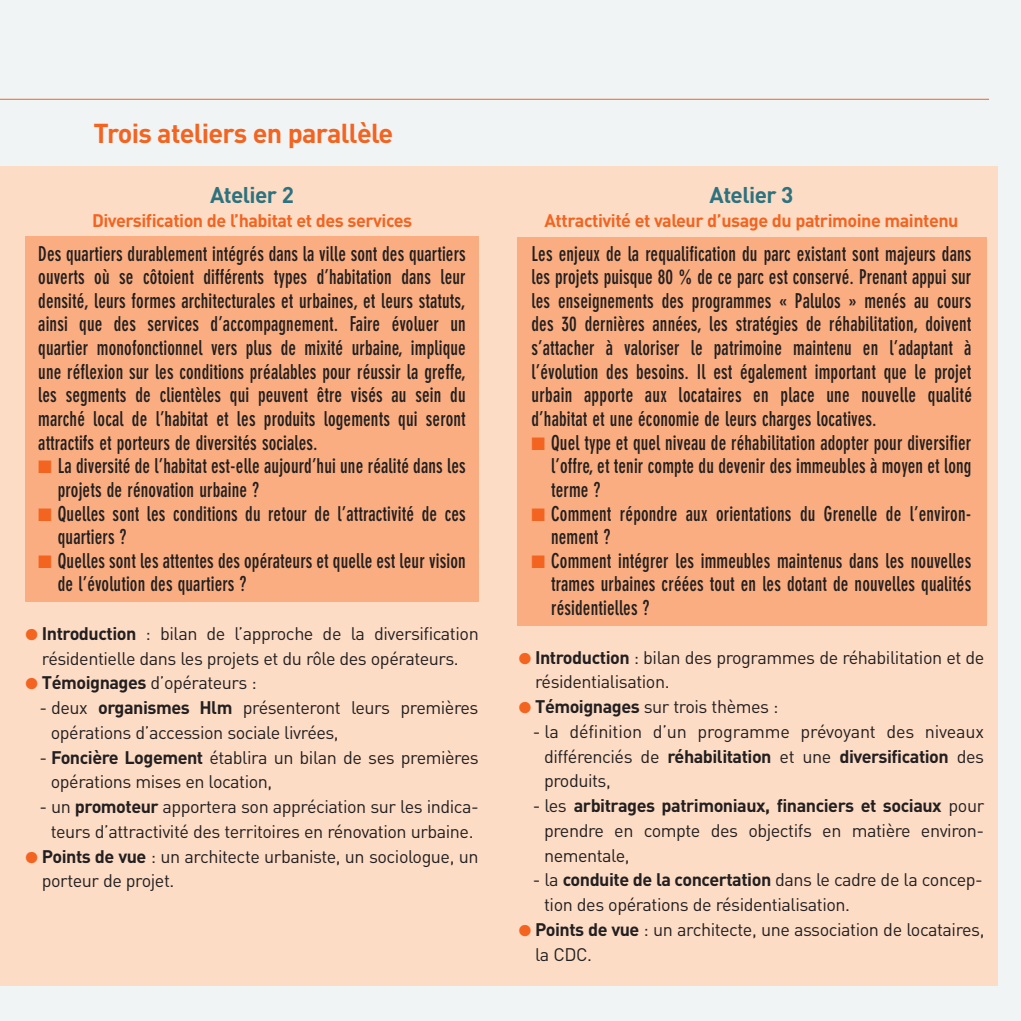
<style>
.page{position:relative;width:1021px;height:1021px;background:#fff}
.page>*{position:absolute;margin:0;border:0;box-sizing:border-box;transform-origin:0 0}
.t1{font:700 27px "DIN";letter-spacing:-.025em;color:#f36421}
.t2{font:700 22.5px "DIN";letter-spacing:-.025em;color:#2c727f}
.t3{font:700 condensed 20.25px/23.6px "DIN Neuzeit Grotesk";letter-spacing:.01em;color:#231f20;text-align:justify;scale:.92 1}
.t4{font:18px/24.8px "DIN";letter-spacing:-.025em;color:#231f20}
.t5{font:700 18px "DIN";letter-spacing:-.025em;color:#f36421}
.s1{color:#f36421}
.s2{font-weight:700}
</style>
<div class="page">
<div style="left:0;top:0;width:1020px;height:1020px;background:#f0f4f5"></div>
<div style="left:0;top:166px;width:997px;height:819px;background:#fddcc5"></div>
<div style="left:26px;top:237px;width:452px;height:365px;background:#f9ad80"></div>
<div style="left:517px;top:237px;width:469px;height:388px;background:#f9ad80"></div>
<hr style="left:0;top:99px;width:989px;height:1px;background:#f36421">
<h1 class="t1" style="left:93px;top:118px;width:301px">Trois ateliers en parallèle</h1>
<p class="t2" style="left:210px;top:182px;width:85px">Atelier 2</p>
<p class="t5" style="left:92px;top:210px;width:322px">Diversification de l’habitat et des services</p>
<p class="t3" style="left:38px;top:243px;width:466px">Des quartiers durablement intégrés dans la ville sont des quartiers ouverts où se côtoient différents types d’habitation dans leur densité, leurs formes architecturales et urbaines, et leurs statuts, ainsi que des services d’accompagnement. Faire évoluer un quartier monofonctionnel vers plus de mixité urbaine, implique une réflexion sur les conditions préalables pour réussir la greffe, les segments de clientèles qui peuvent être visés au sein du marché local de l’habitat et les produits logements qui seront attractifs et porteurs de diversités sociales.</p>
<p class="t3" style="left:58px;top:456px;width:445px;text-indent:-20px"><span class="s1">■</span> La diversité de l’habitat est-elle aujourd’hui une réalité dans les projets de rénovation urbaine ?</p>
<p class="t3" style="left:58px;top:503px;width:445px;text-indent:-20px"><span class="s1">■</span> Quelles sont les conditions du retour de l’attractivité de ces quartiers ?</p>
<p class="t3" style="left:58px;top:550px;width:445px;text-indent:-20px"><span class="s1">■</span> Quelles sont les attentes des opérateurs et quelle est leur vision de l’évolution des quartiers ?</p>
<p class="t4" style="left:26px;top:621px;width:455px;text-align:center"><span class="s1">●</span> <span class="s2">Introduction</span> : bilan de l’approche de la diversification résidentielle dans les projets et du rôle des opérateurs.</p>
<p class="t4" style="left:26px;top:670px;width:233px"><span class="s1">●</span> <span class="s2">Témoignages</span> d’opérateurs :</p>
<p class="t4" style="left:51px;top:695px;width:429px;text-indent:-11px">- deux <span class="s2">organismes Hlm</span> présenteront leurs premières opérations d’accession sociale livrées,</p>
<p class="t4" style="left:51px;top:745px;width:429px;text-indent:-11px">- <span class="s2">Foncière Logement</span> établira un bilan de ses premières opérations mises en location,</p>
<p class="t4" style="left:40px;top:794px;width:440px;text-align:center">- un <span class="s2">promoteur</span> apportera son appréciation sur les indica&shy;teurs d’attractivité des territoires en rénovation urbaine.</p>
<p class="t4" style="left:42px;top:844px;width:438px;text-indent:-16px"><span class="s1">●</span> <span class="s2">Points de vue</span> : un architecte urbaniste, un sociologue, un porteur de projet.</p>
<p class="t2" style="left:709px;top:182px;width:85px">Atelier 3</p>
<p class="t5" style="left:544px;top:210px;width:415px">Attractivité et valeur d’usage du patrimoine maintenu</p>
<p class="t3" style="left:531px;top:243px;width:480px">Les enjeux de la requalification du parc existant sont majeurs dans les projets puisque 80 % de ce parc est conservé. Prenant appui sur les enseignements des programmes « Palulos » menés au cours des 30 dernières années, les stratégies de réhabilitation, doivent s’attacher à valoriser le patrimoine maintenu en l’adaptant à l’évolution des besoins. Il est également important que le projet urbain apporte aux locataires en place une nouvelle qualité d’habitat et une économie de leurs charges locatives.</p>
<p class="t3" style="left:551px;top:432px;width:458px;text-indent:-20px"><span class="s1">■</span> Quel type et quel niveau de réhabilitation adopter pour diversifier l’offre, et tenir compte du devenir des immeubles à moyen et long terme ?</p>
<p class="t3" style="left:551px;top:503px;width:458px;text-indent:-20px"><span class="s1">■</span> Comment répondre aux orientations du Grenelle de l’environ&shy;nement ?</p>
<p class="t3" style="left:551px;top:550px;width:458px;text-indent:-20px"><span class="s1">■</span> Comment intégrer les immeubles maintenus dans les nouvelles trames urbaines créées tout en les dotant de nouvelles qualités résidentielles ?</p>
<p class="t4" style="left:535px;top:645px;width:451px;text-indent:-16px"><span class="s1">●</span> <span class="s2">Introduction</span> : bilan des programmes de réhabilitation et de résidentialisation.</p>
<p class="t4" style="left:519px;top:694px;width:261px"><span class="s1">●</span> <span class="s2">Témoignages</span> sur trois thèmes :</p>
<p class="t4" style="left:544px;top:719px;width:441px;text-align:justify;text-indent:-11px">- la définition d’un programme prévoyant des niveaux différenciés de <span class="s2">réhabilitation</span> et une <span class="s2">diversification</span> des produits,</p>
<p class="t4" style="left:544px;top:793px;width:441px;text-align:justify;text-indent:-11px">- les <span class="s2">arbitrages patrimoniaux, financiers et sociaux</span> pour prendre en compte des objectifs en matière environ&shy;nementale,</p>
<p class="t4" style="left:544px;top:867px;width:440px;text-indent:-11px">- la <span class="s2">conduite de la concertation</span> dans le cadre de la concep&shy;tion des opérations de résidentialisation.</p>
<p class="t4" style="left:535px;top:917px;width:451px;text-indent:-16px"><span class="s1">●</span> <span class="s2">Points de vue</span> : un architecte, une association de locataires, la CDC.</p>
</div>
